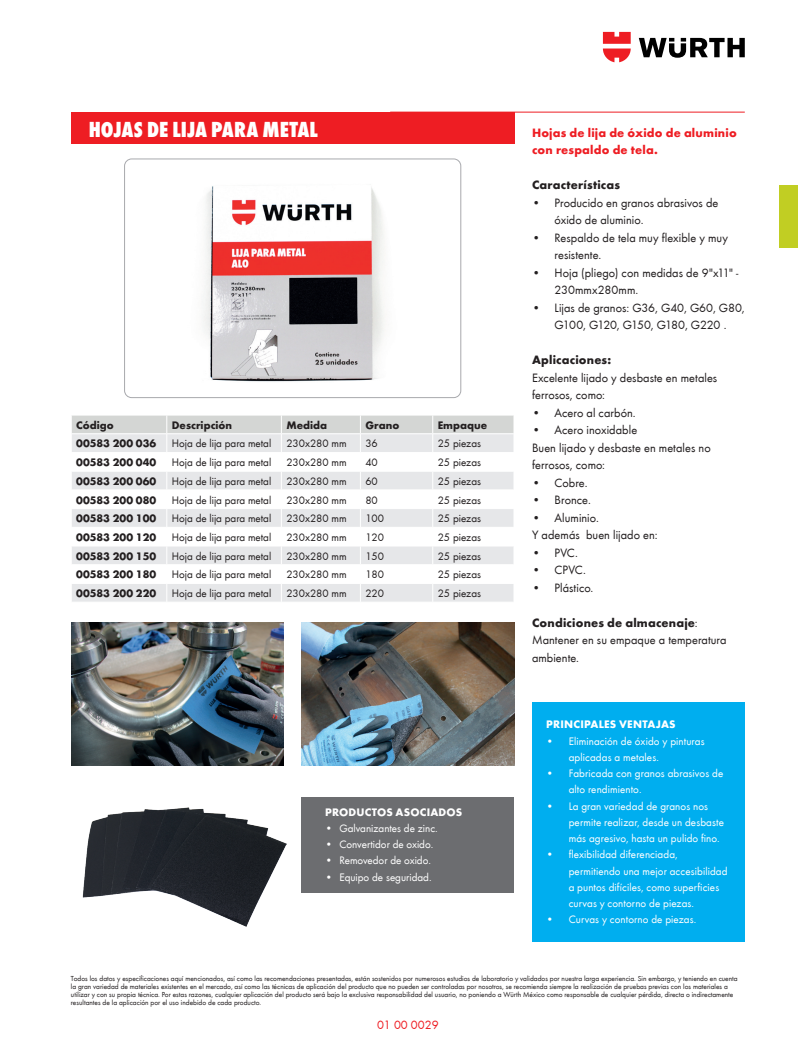
<style>
.page{position:relative;width:798px;height:1053px;background:#fff}
.page>*{position:absolute;margin:0;border:0;box-sizing:border-box;transform-origin:0 0}
.HL_A4_38pt__Title_Back{font:800 condensed 22.5px "Wuerth";color:#fff}
.HL_A4_38pt__Title_Back-2{font:12.5px/17.5px "Wuerth";letter-spacing:.005em;color:#231f20}
.HL_A4_38pt__Title_Back-3{font:700 12.5px "Wuerth";letter-spacing:.015em;color:#231f20}
.HL_A4_38pt__Title_Back-4{font:700 12.5px/17.5px "Wuerth";letter-spacing:.015em;color:#ee1d23}
.t1{font:12.5px "Wuerth";color:#ee1d23}
.t2{font:11.25px/16.2px "Wuerth";letter-spacing:.01em;color:#fff}
.Co_A4_9pt{font:11.25px "Wuerth";color:#231f20}
.Co_A4_9pt-2{font:700 11.25px "Wuerth";color:#231f20}
.Estilo_de_párrafo_1{font:700 11.25px "Wuerth";letter-spacing:.015em;color:#fff}
.t3{font:7.5px/8.1px "Wuerth";color:#231f20}
.s1{font-weight:400}
</style>
<div class="page">
<svg style="left:638px;top:38px;width:106px;height:20px"></svg>
<svg style="left:602px;top:32px;width:28px;height:30px"></svg>
<div style="left:778px;top:185px;width:19px;height:63px;background:#c1ce23"></div>
<img style="left:203px;top:186px;width:181px;height:196px">
<div style="left:71px;top:112px;width:443px;height:31px;background:#ee1d23"></div>
<hr style="left:390px;top:112px;width:354px;height:1px;background:#ee1d23">
<svg style="left:72px;top:415px;width:442px;height:186px"></svg>
<div style="left:301px;top:797px;width:213px;height:96px;background:#6c6d70"></div>
<img style="left:82px;top:807px;width:205px;height:120px">
<img style="left:71px;top:622px;width:213px;height:143px">
<img style="left:301px;top:622px;width:213px;height:143px">
<div style="left:532px;top:701px;width:212px;height:240px;background:#00aeef"></div>
<div style="left:124px;top:159px;width:337px;height:239px;border:1px solid #a8a9ad;border-radius:7px"></div>
<p class="HL_A4_38pt__Title_Back" style="left:89px;top:113px;width:230px">HOJAS DE LIJA PARA METAL</p>
<p class="Co_A4_9pt-2" style="left:76px;top:416px;width:39px">Código</p>
<p class="Co_A4_9pt-2" style="left:172px;top:416px;width:62px">Descripción</p>
<p class="Co_A4_9pt-2" style="left:286px;top:416px;width:42px">Medida</p>
<p class="Co_A4_9pt-2" style="left:365px;top:416px;width:35px">Grano</p>
<p class="Co_A4_9pt-2" style="left:437px;top:416px;width:51px">Empaque</p>
<p class="Co_A4_9pt-2" style="left:76px;top:435px;width:81px">00583 200 036</p>
<p class="Co_A4_9pt" style="left:172px;top:436px;width:101px">Hoja de lija para metal</p>
<p class="Co_A4_9pt" style="left:286px;top:436px;width:62px">230x280 mm</p>
<p class="Co_A4_9pt" style="left:365px;top:436px;width:14px">36</p>
<p class="Co_A4_9pt" style="left:437px;top:436px;width:45px">25 piezas</p>
<p class="Co_A4_9pt-2" style="left:76px;top:454px;width:81px">00583 200 040</p>
<p class="Co_A4_9pt" style="left:172px;top:454px;width:101px">Hoja de lija para metal</p>
<p class="Co_A4_9pt" style="left:286px;top:454px;width:62px">230x280 mm</p>
<p class="Co_A4_9pt" style="left:365px;top:454px;width:14px">40</p>
<p class="Co_A4_9pt" style="left:437px;top:454px;width:45px">25 piezas</p>
<p class="Co_A4_9pt-2" style="left:76px;top:473px;width:81px">00583 200 060</p>
<p class="Co_A4_9pt" style="left:172px;top:473px;width:101px">Hoja de lija para metal</p>
<p class="Co_A4_9pt" style="left:286px;top:473px;width:62px">230x280 mm</p>
<p class="Co_A4_9pt" style="left:365px;top:473px;width:14px">60</p>
<p class="Co_A4_9pt" style="left:437px;top:473px;width:45px">25 piezas</p>
<p class="Co_A4_9pt-2" style="left:76px;top:491px;width:81px">00583 200 080</p>
<p class="Co_A4_9pt" style="left:172px;top:492px;width:101px">Hoja de lija para metal</p>
<p class="Co_A4_9pt" style="left:286px;top:492px;width:62px">230x280 mm</p>
<p class="Co_A4_9pt" style="left:365px;top:492px;width:14px">80</p>
<p class="Co_A4_9pt" style="left:437px;top:492px;width:45px">25 piezas</p>
<p class="Co_A4_9pt-2" style="left:76px;top:510px;width:81px">00583 200 100</p>
<p class="Co_A4_9pt" style="left:172px;top:511px;width:101px">Hoja de lija para metal</p>
<p class="Co_A4_9pt" style="left:286px;top:511px;width:62px">230x280 mm</p>
<p class="Co_A4_9pt" style="left:365px;top:511px;width:20px">100</p>
<p class="Co_A4_9pt" style="left:437px;top:511px;width:45px">25 piezas</p>
<p class="Co_A4_9pt-2" style="left:76px;top:529px;width:81px">00583 200 120</p>
<p class="Co_A4_9pt" style="left:172px;top:529px;width:101px">Hoja de lija para metal</p>
<p class="Co_A4_9pt" style="left:286px;top:529px;width:62px">230x280 mm</p>
<p class="Co_A4_9pt" style="left:365px;top:529px;width:20px">120</p>
<p class="Co_A4_9pt" style="left:437px;top:529px;width:45px">25 piezas</p>
<p class="Co_A4_9pt-2" style="left:76px;top:547px;width:81px">00583 200 150</p>
<p class="Co_A4_9pt" style="left:172px;top:548px;width:101px">Hoja de lija para metal</p>
<p class="Co_A4_9pt" style="left:286px;top:548px;width:62px">230x280 mm</p>
<p class="Co_A4_9pt" style="left:365px;top:548px;width:20px">150</p>
<p class="Co_A4_9pt" style="left:437px;top:548px;width:45px">25 piezas</p>
<p class="Co_A4_9pt-2" style="left:76px;top:566px;width:81px">00583 200 180</p>
<p class="Co_A4_9pt" style="left:172px;top:567px;width:101px">Hoja de lija para metal</p>
<p class="Co_A4_9pt" style="left:286px;top:567px;width:62px">230x280 mm</p>
<p class="Co_A4_9pt" style="left:365px;top:567px;width:20px">180</p>
<p class="Co_A4_9pt" style="left:437px;top:567px;width:45px">25 piezas</p>
<p class="Co_A4_9pt-2" style="left:76px;top:585px;width:81px">00583 200 220</p>
<p class="Co_A4_9pt" style="left:172px;top:585px;width:101px">Hoja de lija para metal</p>
<p class="Co_A4_9pt" style="left:286px;top:585px;width:62px">230x280 mm</p>
<p class="Co_A4_9pt" style="left:365px;top:585px;width:20px">220</p>
<p class="Co_A4_9pt" style="left:437px;top:585px;width:45px">25 piezas</p>
<p class="Estilo_de_párrafo_1" style="left:325px;top:803px;width:138px">PRODUCTOS ASOCIADOS</p>
<p class="t2" style="left:325px;top:819px;width:114px">• Galvanizantes de zinc.</p>
<p class="t2" style="left:325px;top:835px;width:109px">• Convertidor de oxido.</p>
<p class="t2" style="left:325px;top:851px;width:107px">• Removedor de oxido.</p>
<p class="t2" style="left:325px;top:868px;width:108px">• Equipo de seguridad.</p>
<p class="HL_A4_38pt__Title_Back-4" style="left:532px;top:123px;width:206px">Hojas de lija de óxido de aluminio con respaldo de tela.</p>
<p class="HL_A4_38pt__Title_Back-3" style="left:532px;top:176px;width:89px">Características</p>
<p class="HL_A4_38pt__Title_Back-2" style="left:554px;top:193px;width:165px;text-indent:-22px">• Producido en granos abrasivos de óxido de aluminio.</p>
<p class="HL_A4_38pt__Title_Back-2" style="left:554px;top:228px;width:175px;text-indent:-22px">• Respaldo de tela muy flexible y muy resistente.</p>
<p class="HL_A4_38pt__Title_Back-2" style="left:554px;top:263px;width:185px;text-indent:-22px">• Hoja (pliego) con medidas de 9"x11" -<br>230mmx280mm.</p>
<p class="HL_A4_38pt__Title_Back-2" style="left:532px;top:298px;width:214px;text-align:center">• Lijas de granos: G36, G40, G60, G80,<br>G100, G120, G150, G180, G220 .</p>
<p class="HL_A4_38pt__Title_Back-3" style="left:532px;top:351px;width:81px">Aplicaciones:</p>
<p class="HL_A4_38pt__Title_Back-2" style="left:532px;top:368px;width:187px">Excelente lijado y desbaste en metales ferrosos, como:</p>
<p class="HL_A4_38pt__Title_Back-2" style="left:532px;top:403px;width:105px">• Acero al carbón.</p>
<p class="HL_A4_38pt__Title_Back-2" style="left:532px;top:420px;width:107px">• Acero inoxidable</p>
<p class="HL_A4_38pt__Title_Back-2" style="left:532px;top:438px;width:180px">Buen lijado y desbaste en metales no ferrosos, como:</p>
<p class="HL_A4_38pt__Title_Back-2" style="left:532px;top:473px;width:57px">• Cobre.</p>
<p class="HL_A4_38pt__Title_Back-2" style="left:532px;top:490px;width:60px">• Bronce.</p>
<p class="HL_A4_38pt__Title_Back-2" style="left:532px;top:508px;width:68px">• Aluminio.</p>
<p class="HL_A4_38pt__Title_Back-2" style="left:532px;top:525px;width:127px">Y además buen lijado en:</p>
<p class="HL_A4_38pt__Title_Back-2" style="left:532px;top:543px;width:47px">• PVC.</p>
<p class="HL_A4_38pt__Title_Back-2" style="left:532px;top:560px;width:55px">• CPVC.</p>
<p class="HL_A4_38pt__Title_Back-2" style="left:532px;top:578px;width:63px">• Plástico.</p>
<p class="HL_A4_38pt__Title_Back-3" style="left:532px;top:613px;width:167px">Condiciones de almacenaje<span class="s1">:</span></p>
<p class="HL_A4_38pt__Title_Back-2" style="left:532px;top:630px;width:196px">Mantener en su empaque a temperatura ambiente.</p>
<p class="Estilo_de_párrafo_1" style="left:546px;top:716px;width:131px">PRINCIPALES VENTAJAS</p>
<p class="t2" style="left:568px;top:732px;width:137px;text-indent:-22px">• Eliminación de óxido y pinturas aplicadas a metales.</p>
<p class="t2" style="left:568px;top:764px;width:156px;text-indent:-22px">• Fabricada con granos abrasivos de alto rendimiento.</p>
<p class="t2" style="left:568px;top:797px;width:157px;text-indent:-22px">• La gran variedad de granos nos permite realizar, desde un desbaste más agresivo, hasta un pulido fino.</p>
<p class="t2" style="left:568px;top:845px;width:160px;text-indent:-22px">• flexibilidad diferenciada, permitiendo una mejor accesibilidad a puntos difíciles, como superficies curvas y contorno de piezas.</p>
<p class="t2" style="left:546px;top:910px;width:152px">• Curvas y contorno de piezas.</p>
<p class="t3" style="left:71px;top:973px;width:668px">Todos los datos y especificaciones aquí mencionados, así como las recomendaciones presentadas, están sostenidos por numerosos estudios de laboratorio y validados por nuestra larga experiencia. Sin embargo, y teniendo en cuenta la gran variedad de materiales existentes en el mercado, así como las técnicas de aplicación del producto que no pueden ser controladas por nosotros, se recomienda siempre la realización de pruebas previas con los materiales a utilizar y con su propia técnica. Por estas razones, cualquier aplicación del producto será bajo la exclusiva responsabilidad del usuario, no poniendo a Würth México como responsable de cualquier pérdida, directa o indirectamente resultantes de la aplicación por el uso indebido de cada producto.</p>
<h2 class="t1" style="left:377px;top:1016px;width:63px">01 00 0029</h2>
</div>
